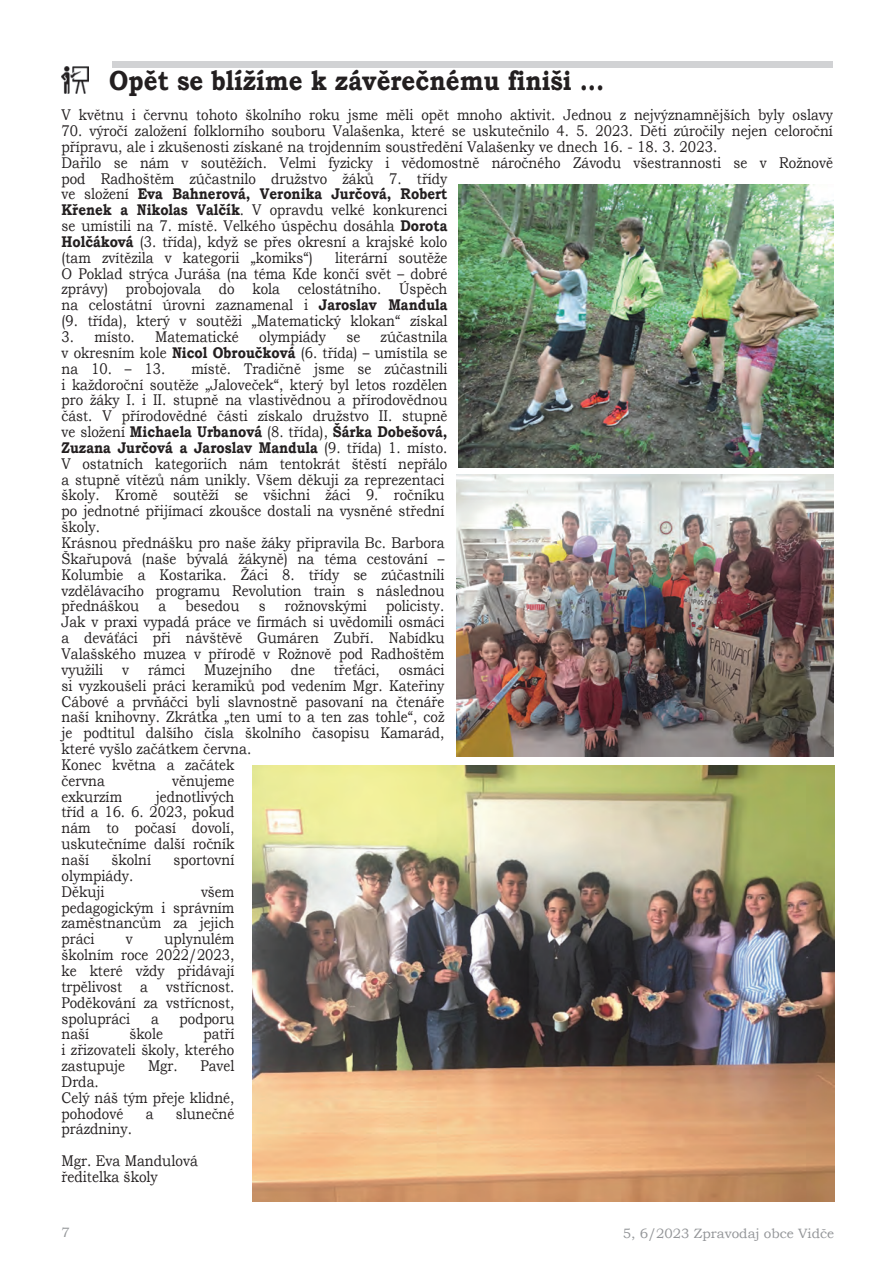
<style>
.page{position:relative;width:893px;height:1263px;background:#fff}
.page>*{position:absolute;margin:0;border:0;box-sizing:border-box;transform-origin:0 0}
.t1{font:700 27.6px "Bookman Old Style";color:#231f20;scale:.87 1}
.t2{font:15.45px/15.9px "Bookman Old Style";color:#231f20;text-align:justify;scale:.86 1}
.t3{font:15.45px/15.9px "Bookman Old Style";color:#231f20;scale:.87 1}
.t4{font:13.5px "Bookman Old Style";color:#939598}
.s1{font-weight:700}
</style>
<div class="page">
<img style="left:62px;top:67px;width:27px;height:27px">
<div style="left:112px;top:61px;width:721px;height:6px;background:#d1d2d4"></div>
<img style="left:459px;top:185px;width:375px;height:282px">
<img style="left:253px;top:765px;width:582px;height:437px">
<img style="left:456px;top:474px;width:377px;height:282px">
<h1 class="t1" style="left:109px;top:61px;width:570px">Opět se blížíme k závěrečnému finiši ...</h1>
<p class="t2" style="left:62px;top:107px;width:898px">V květnu i červnu tohoto školního roku jsme měli opět mnoho aktivit. Jednou z nejvýznamnějších byly oslavy</p>
<p class="t2" style="left:62px;top:123px;width:898px;text-align:left">70. výročí založení folklorního souboru Valašenka, které se uskutečnilo 4. 5. 2023. Děti zúročily nejen celoroční přípravu, ale i zkušenosti získané na trojdenním soustředění Valašenky ve dnech 16. - 18. 3. 2023.<br>Dařilo se nám v soutěžích. Velmi fyzicky i vědomostně náročného Závodu všestrannosti se v Rožnově pod Radhoštěm zúčastnilo družstvo žáků 7. třídy<br>ve složení <span class="s1">Eva Bahnerová, Veronika Jurčová, Robert<br>Křenek a Nikolas Valčík</span>. V opravdu velké konkurenci<br>se umístili na 7. místě. Velkého úspěchu dosáhla <span class="s1">Dorota<br>Holčáková</span> (3. třída), když se přes okresní a krajské kolo<br>(tam zvítězila v kategorii „komiks“)</p>
<p class="t2" style="left:62px;top:250px;width:450px;text-indent:273px">literární soutěže O Poklad strýca Juráša (na téma Kde končí svět – dobré zprávy) probojovala do kola celostátního. Úspěch na celostátní úrovni zaznamenal i <span class="s1">Jaroslav Mandula </span>(9. třída), který v soutěži „Matematický klokan“ získal</p>
<p class="t2" style="left:62px;top:329px;width:87px">3. místo.</p>
<p class="t2" style="left:155px;top:329px;width:99px">Matematické</p>
<p class="t2" style="left:259px;top:329px;width:79px">olympiády</p>
<p class="t2" style="left:346px;top:329px;width:18px">se</p>
<p class="t2" style="left:62px;top:329px;width:450px;text-indent:319px">zúčastnila v okresním kole <span class="s1">Nicol Obroučková</span> (6. třída) – umístila se na 10. – 13.</p>
<p class="t2" style="left:62px;top:361px;width:450px;text-align:left;text-indent:130px">místě. Tradičně jsme se zúčastnili i každoroční soutěže „Jaloveček“, který byl letos rozdělen pro žáky I. i II. stupně na vlastivědnou a přírodovědnou část. V přírodovědné části získalo družstvo II. stupně ve složení <span class="s1">Michaela Urbanová</span> (8. třída), <span class="s1">Šárka Dobešová, Zuzana Jurčová a Jaroslav Mandula</span> (9. třída) 1. místo.<br>V ostatních kategoriích nám tentokrát štěstí nepřálo a stupně vítězů nám unikly. Všem děkuji za reprezentaci školy. Kromě soutěží se všichni žáci 9. ročníku po jednotné přijímací zkoušce dostali na vysněné střední školy.<br>Krásnou přednášku pro naše žáky připravila Bc. Barbora Škařupová (naše bývalá žákyně) na téma cestování – Kolumbie a Kostarika. Žáci 8. třídy se zúčastnili vzdělávacího programu Revolution train s následnou přednáškou a besedou s rožnovskými policisty.<br>Jak v praxi vypadá práce ve firmách si uvědomili osmáci a deváťáci při návštěvě Gumáren Zubří. Nabídku Valašského muzea v přírodě v Rožnově pod Radhoštěm využili v rámci Muzejního dne třeťáci, osmáci si vyzkoušeli práci keramiků pod vedením Mgr. Kateřiny Cábové a prvňáčci byli slavnostně pasovaní na čtenáře naší knihovny. Zkrátka „ten umí to a ten zas tohle“, což je podtitul dalšího čísla školního časopisu Kamarád, které vyšlo začátkem června.<br>Konec května a začátek<br>června</p>
<p class="t2" style="left:172px;top:773px;width:74px">věnujeme</p>
<p class="t2" style="left:62px;top:788px;width:203px;text-indent:94px">jednotlivých tříd a 16. 6. 2023, pokud nám to počasí dovolí, uskutečníme další ročník naší</p>
<p class="t2" style="left:62px;top:788px;width:72px">exkurzím</p>
<p class="t2" style="left:112px;top:852px;width:48px">školní</p>
<p class="t2" style="left:173px;top:852px;width:72px">sportovní</p>
<p class="t3" style="left:62px;top:868px;width:84px">olympiády.<br>Děkuji</p>
<p class="t2" style="left:62px;top:883px;width:203px;text-indent:139px">všem pedagogickým i správním zaměstnancům za jejich práci</p>
<p class="t2" style="left:62px;top:931px;width:203px;text-indent:103px">uplynulém školním roce 2022/2023, ke které vždy přidávají trpělivost a vstřícnost.<br>Poděkování za vstřícnost, spolupráci</p>
<p class="t2" style="left:126px;top:931px;width:10px">v</p>
<p class="t2" style="left:151px;top:1010px;width:11px">a</p>
<p class="t2" style="left:180px;top:1010px;width:65px">podporu</p>
<p class="t2" style="left:62px;top:1026px;width:34px">naší</p>
<p class="t2" style="left:129px;top:1026px;width:41px">škole</p>
<p class="t2" style="left:62px;top:1026px;width:203px;text-indent:142px">patří i zřizovateli školy, kterého zastupuje</p>
<p class="t2" style="left:148px;top:1058px;width:36px">Mgr.</p>
<p class="t2" style="left:200px;top:1058px;width:41px">Pavel</p>
<p class="t3" style="left:62px;top:1074px;width:200px">Drda.<br>Celý náš tým přeje klidné, pohodové</p>
<p class="t2" style="left:146px;top:1105px;width:11px">a</p>
<p class="t2" style="left:176px;top:1105px;width:70px">slunečné</p>
<p class="t3" style="left:62px;top:1113px;width:158px;line-height:31.7px">prázdniny.<br>Mgr. Eva Mandulová</p>
<p class="t3" style="left:62px;top:1169px;width:112px">ředitelka školy</p>
<p class="t4" style="left:61px;top:1224px;width:10px">7</p>
<p class="t4" style="left:623px;top:1224px;width:213px">5, 6/2023 Zpravodaj obce Vidče</p>
</div>
